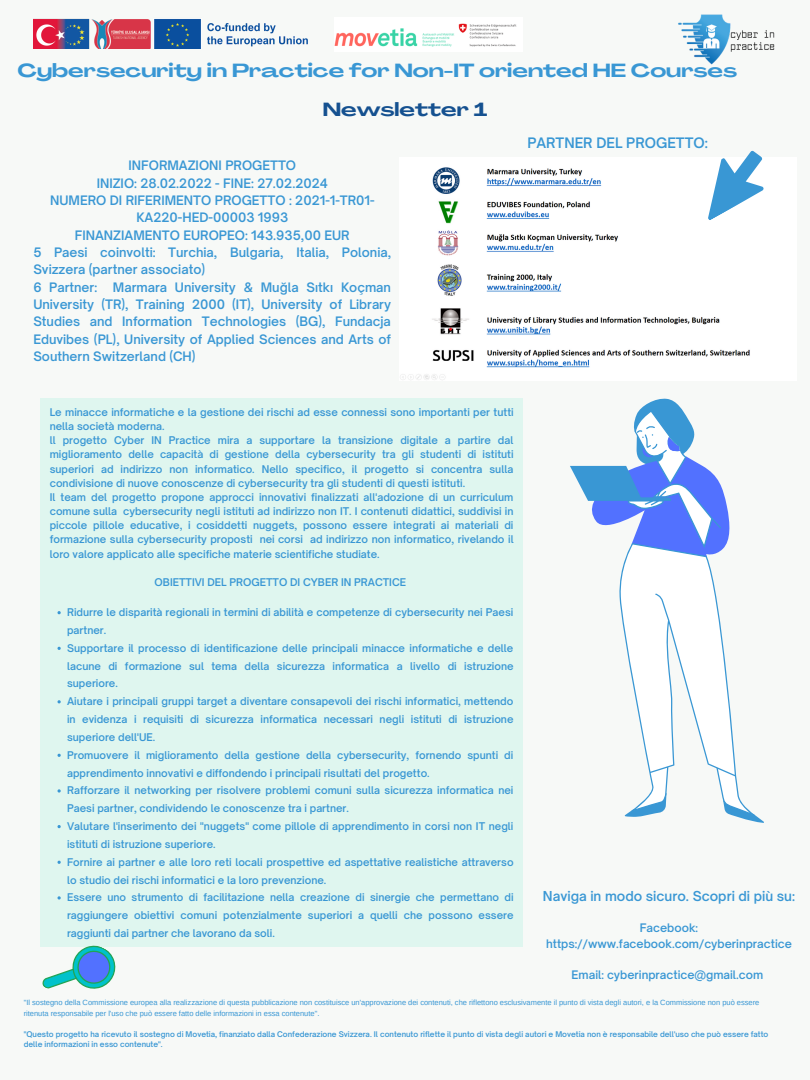
<style>
.page{position:relative;width:810px;height:1080px;background:#f7f9f7}
.page>*{position:absolute;margin:0;border:0;box-sizing:border-box;transform-origin:0 0}
.t1{font:700 18.75px "Agrandir Grand";color:#3997d4}
.t2{font:700 18.75px "Agrandir Grand";color:#155190}
.t3{font:600 13.81px "Open Sauce One";color:#3997d4}
.t4{font:600 13.12px "Open Sauce One";color:#3997d4}
.t5{font:600 12.5px/17.4px "Open Sauce One";color:#3997d4;text-align:justify}
.t6{font:600 11.25px/15.5px "Open Sauce One";color:#3997d4;text-align:center}
.t7{font:600 10.19px/17.8px "Open Sauce One";color:#3997d4}
.t8{font:7.5px/10.3px "Arimo";color:#3997d4}
.t9{font:600 7.5px/10.3px "Open Sauce One";color:#3997d4}
</style>
<div class="page">
<div style="left:40px;top:399px;width:482px;height:548px;background:#dff6ef"></div>
<svg style="left:42px;top:945px;width:74px;height:44px"></svg>
<img style="left:334px;top:23px;width:182px;height:24px">
<img style="left:678px;top:14px;width:97px;height:51px">
<svg style="left:625px;top:399px;width:139px;height:424px"></svg>
<svg style="left:570px;top:465px;width:48px;height:61px"></svg>
<svg style="left:618px;top:410px;width:137px;height:406px"></svg>
<img style="left:33px;top:18px;width:275px;height:30px">
<img style="left:417px;top:167px;width:333px;height:212px">
<svg style="left:708px;top:151px;width:56px;height:69px"></svg>
<h1 class="t1" style="left:18px;top:63px;width:721px">Cybersecurity in Practice for Non-IT oriented HE Courses</h1>
<h1 class="t2" style="left:323px;top:102px;width:166px">Newsletter 1</h1>
<h2 class="t3" style="left:527px;top:135px;width:182px">PARTNER DEL PROGETTO:</h2>
<p class="t5" style="left:129px;top:157px;width:169px">INFORMAZIONI PROGETTO</p>
<p class="t5" style="left:97px;top:174px;width:233px">INIZIO: 28.02.2022 - FINE: 27.02.2024</p>
<p class="t5" style="left:50px;top:191px;width:326px">NUMERO DI RIFERIMENTO PROGETTO : 2021-1-TR01-</p>
<p class="t5" style="left:136px;top:209px;width:153px">KA220-HED-00003 1993</p>
<p class="t5" style="left:75px;top:226px;width:276px">FINANZIAMENTO EUROPEO: 143.935,00 EUR</p>
<p class="t5" style="left:33px;top:243px;width:359px">5 Paesi coinvolti: Turchia, Bulgaria, Italia, Polonia,</p>
<p class="t5" style="left:33px;top:261px;width:173px">Svizzera (partner associato)</p>
<p class="t5" style="left:33px;top:278px;width:65px">6 Partner:</p>
<p class="t5" style="left:33px;top:278px;width:359px;text-indent:80px">Marmara University &amp; Muğla Sıtkı Koçman University (TR), Training 2000 (IT), University of Library Studies and Information Technologies (BG), Fundacja Eduvibes (PL), University of Applied Sciences and Arts of Southern Switzerland (CH)</p>
<p class="t7" style="left:50px;top:405px;width:465px;line-height:14.2px">Le minacce informatiche e la gestione dei rischi ad esse connessi sono importanti per tutti nella società moderna.<br>ll progetto Cyber IN Practice mira a supportare la transizione digitale a partire dal miglioramento delle capacità di gestione della cybersecurity tra gli studenti di istituti superiori ad indirizzo non informatico. Nello specifico, il progetto si concentra sulla condivisione di nuove conoscenze di cybersecurity tra gli studenti di questi istituti.<br>Il team del progetto propone approcci innovativi finalizzati all'adozione di un curriculum comune sulla cybersecurity negli istituti ad indirizzo non IT. I contenuti didattici, suddivisi in piccole pillole educative, i cosiddetti nuggets, possono essere integrati ai materiali di formazione sulla cybersecurity proposti nei corsi ad indirizzo non informatico, rivelando il loro valore applicato alle specifiche materie scientifiche studiate.</p>
<p class="t7" style="left:155px;top:573px;width:253px">OBIETTIVI DEL PROGETTO DI CYBER IN PRACTICE</p>
<p class="t7" style="left:67px;top:603px;width:448px">Ridurre le disparità regionali in termini di abilità e competenze di cybersecurity nei Paesi partner.<br>Supportare il processo di identificazione delle principali minacce informatiche e delle lacune di formazione sul tema della sicurezza informatica a livello di istruzione superiore.<br>Aiutare i principali gruppi target a diventare consapevoli dei rischi informatici, mettendo in evidenza i requisiti di sicurezza informatica necessari negli istituti di istruzione superiore dell'UE.<br>Promuovere il miglioramento della gestione della cybersecurity, fornendo spunti di apprendimento innovativi e diffondendo i principali risultati del progetto.<br>Rafforzare il networking per risolvere problemi comuni sulla sicurezza informatica nei Paesi partner, condividendo le conoscenze tra i partner.<br>Valutare l'inserimento dei "nuggets" come pillole di apprendimento in corsi non IT negli istituti di istruzione superiore.<br>Fornire ai partner e alle loro reti locali prospettive ed aspettative realistiche attraverso lo studio dei rischi informatici e la loro prevenzione.<br>Essere uno strumento di facilitazione nella creazione di sinergie che permettano di raggiungere obiettivi comuni potenzialmente superiori a quelli che possono essere raggiunti dai partner che lavorano da soli.</p>
<p class="t4" style="left:543px;top:888px;width:254px">Naviga in modo sicuro. Scopri di più su:</p>
<p class="t6" style="left:546px;top:920px;width:247px">Facebook: https://www.facebook.com/cyberinpractice</p>
<p class="t6" style="left:572px;top:967px;width:193px">Email: cyberinpractice@gmail.com</p>
<p class="t8" style="left:24px;top:998px;width:737px">"Il sostegno della Commissione europea alla realizzazione di questa pubblicazione non costituisce un'approvazione dei contenuti, che riflettono esclusivamente il punto di vista degli autori, e la Commissione non può essere ritenuta responsabile per l'uso che può essere fatto delle informazioni in essa contenute".</p>
<p class="t9" style="left:24px;top:1029px;width:746px">"Questo progetto ha ricevuto il sostegno di Movetia, finanziato dalla Confederazione Svizzera. Il contenuto riflette il punto di vista degli autori e Movetia non è responsabile dell'uso che può essere fatto delle informazioni in esso contenute".</p>
</div>
